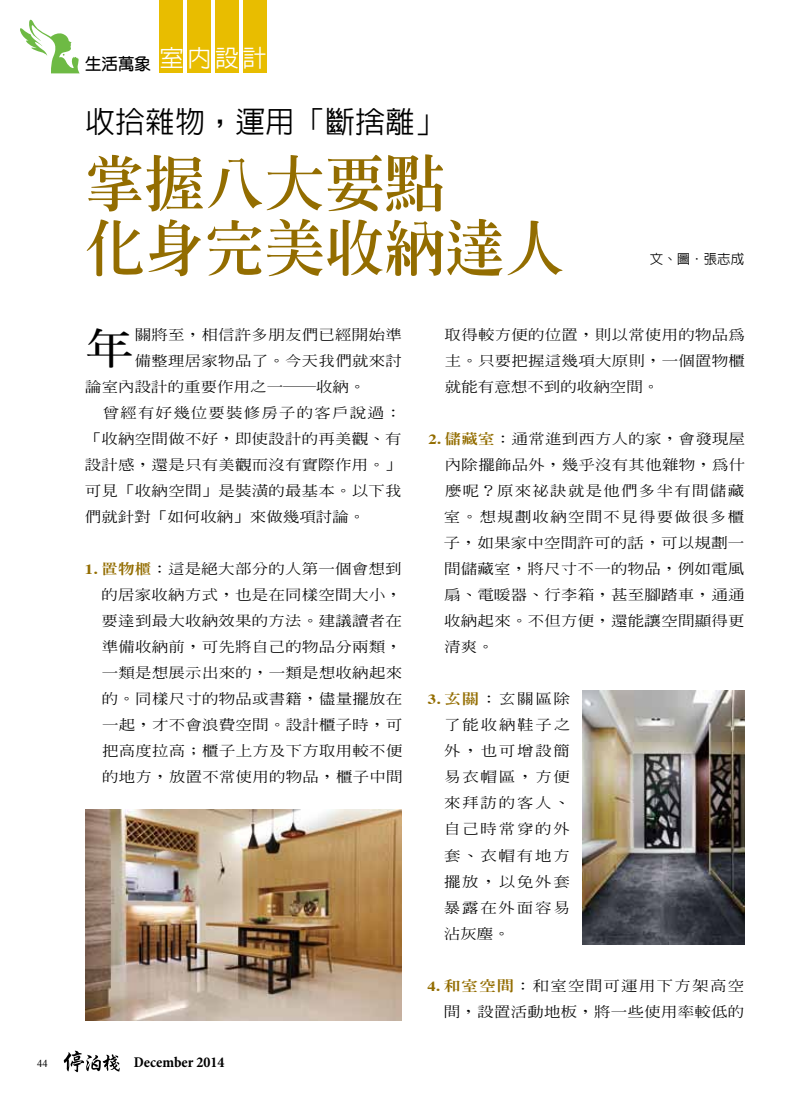
<style>
.page{position:relative;width:808px;height:1106px;background:#fff}
.page>*{position:absolute;margin:0;border:0;box-sizing:border-box;transform-origin:0 0}
.t1{font:800 60px/64.5px "AR Ming B5";color:#936d00}
.t2{font:700 42.15px "AR Ming B5";color:#000;scale:1.18 1}
.t3{font:500 30px "AR Hei B5";color:#000}
.t4{font:700 16.5px "AR Yuan B5";color:#000}
.t5{font:700 condensed 15px "Minion Pro";color:#000}
.t6{font:500 14.1px/26.1px "AR Ming B5";letter-spacing:.01em;color:#000;text-align:justify;scale:1.18 1}
.t7{font:500 14.1px "AR Ming B5";letter-spacing:.07em;color:#000;scale:1.18 1}
.t8{font:500 13.5px "AR Hei B5";color:#000}
.t9{font:10.5px "Times New Roman";color:#000}
.s1{font-family:"Times";font-weight:700;color:#936d00}
.s2{font-weight:800;color:#936d00}
</style>
<div class="page">
<img style="left:85px;top:809px;width:317px;height:211px">
<img style="left:583px;top:691px;width:161px;height:253px">
<svg style="left:64px;top:1050px;width:56px;height:22px"></svg>
<div style="left:159px;top:0;width:24px;height:72px;background:#e8bd00"></div>
<div style="left:187px;top:0;width:24px;height:72px;background:#e8bd00"></div>
<div style="left:215px;top:0;width:24px;height:72px;background:#e8bd00"></div>
<div style="left:243px;top:0;width:24px;height:72px;background:#e8bd00"></div>
<svg style="left:20px;top:19px;width:60px;height:54px"></svg>
<p class="t4" style="left:85px;top:56px;width:183px">生活萬象<sup>室內設計</sup></p>
<h3 class="t3" style="left:85px;top:106px;width:361px">收拾雜物，運用「斷捨離」</h3>
<h1 class="t1" style="left:85px;top:151px;width:481px">掌握八大要點<br>化身完美收納達人</h1>
<p class="t8" style="left:650px;top:252px;width:96px">文、圖．張志成</p>
<h2 class="t2" style="left:85px;top:326px;width:44px">年</h2>
<p class="t6" style="left:135px;top:321px;width:228px">關將至，相信許多朋友們已經開始準</p>
<p class="t6" style="left:135px;top:347px;width:228px">備整理居家物品了。今天我們就來討</p>
<p class="t6" style="left:85px;top:373px;width:239px">論室內設計的重要作用之一─收納。</p>
<p class="t7" style="left:103px;top:405px;width:255px">曾經有好幾位要裝修房子的客戶說過：</p>
<p class="t6" style="left:85px;top:425px;width:270px">「收納空間做不好，即使設計的再美觀、有</p>
<p class="t6" style="left:85px;top:451px;width:270px">設計感，還是只有美觀而沒有實際作用。」</p>
<p class="t6" style="left:85px;top:477px;width:270px">可見「收納空間」是裝潢的最基本。以下我</p>
<p class="t6" style="left:85px;top:503px;width:239px">們就針對「如何收納」來做幾項討論。</p>
<p class="t6" style="left:102px;top:555px;width:257px;text-indent:-17px"><span class="s1">1.</span> <span class="s2">置物櫃</span>：這是絕大部分的人第一個會想到的居家收納方式，也是在同樣空間大小，要達到最大收納效果的方法。建議讀者在準備收納前，可先將自己的物品分兩類，一類是想展示出來的，一類是想收納起來的。同樣尺寸的物品或書籍，儘量擺放在一起，才不會浪費空間。設計櫃子時，可把高度拉高；櫃子上方及下方取用較不便的地方，放置不常使用的物品，櫃子中間</p>
<p class="t9" style="left:37px;top:1056px;width:12px">44</p>
<p class="t5" style="left:134px;top:1052px;width:92px">December 2014</p>
<p class="t6" style="left:445px;top:321px;width:256px">取得較方便的位置，則以常使用的物品為主。只要把握這幾項大原則，一個置物櫃就能有意想不到的收納空間。</p>
<p class="t6" style="left:444px;top:425px;width:257px;text-indent:-16px"><span class="s1">2.</span> <span class="s2">儲藏室</span>：通常進到西方人的家，會發現屋內除擺飾品外，幾乎沒有其他雜物，為什麼呢？原來祕訣就是他們多半有間儲藏室。想規劃收納空間不見得要做很多櫃子，如果家中空間許可的話，可以規劃一間儲藏室，將尺寸不一的物品，例如電風扇、電暖器、行李箱，甚至腳踏車，通通收納起來。不但方便，還能讓空間顯得更清爽。</p>
<p class="t6" style="left:444px;top:686px;width:109px;text-indent:-16px"><span class="s1">3.</span> <span class="s2">玄關</span>：玄關區除了能收納鞋子之外，也可增設簡易衣帽區，方便來拜訪的客人、自己時常穿的外套、衣帽有地方擺放，以免外套暴露在外面容易沾灰塵。</p>
<p class="t6" style="left:427px;top:972px;width:270px;text-align:right"><span class="s1">4.</span> <span class="s2">和室空間</span>：和室空間可運用下方架高空間，設置活動地板，將一些使用率較低的</p>
</div>
